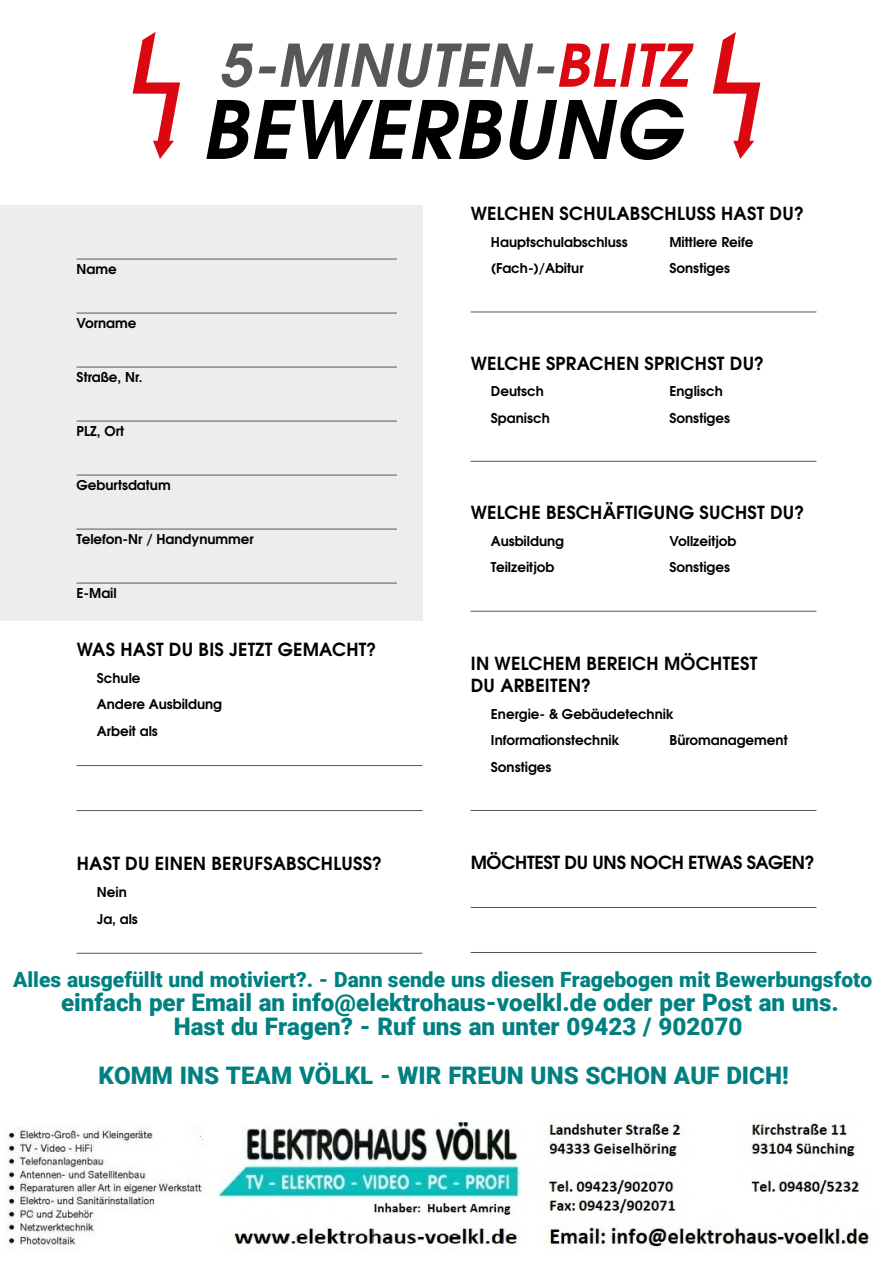
<style>
.page{position:relative;width:893px;height:1263px;background:#fff}
.page>*{position:absolute;margin:0;border:0;box-sizing:border-box;transform-origin:0 0}
.t1{font:italic 700 79.8px "Te X Gyre Adventor";letter-spacing:.015em;color:#000}
.t2{font:italic 700 58.5px "Te X Gyre Adventor";letter-spacing:.015em;color:#575756}
.t3{font:900 24.15px/24.2px "Roboto";color:#008080}
.t4{font:900 21px "Roboto";color:#008080}
.t5{font:700 18px/22.5px "Te X Gyre Adventor";letter-spacing:.015em;color:#000}
.t6{font:700 18px "Te X Gyre Adventor";letter-spacing:-.015em;color:#000}
.t7{font:700 13.5px/26.5px "Te X Gyre Adventor";color:#000}
.s1{color:#db0812}
</style>
<div class="page">
<div style="left:0;top:206px;width:422px;height:415px;background:#ededed"></div>
<hr style="left:77px;top:259px;width:320px;height:1px;background:#575756">
<hr style="left:77px;top:313px;width:320px;height:1px;background:#575756">
<hr style="left:77px;top:367px;width:320px;height:1px;background:#575756">
<hr style="left:77px;top:421px;width:320px;height:1px;background:#575756">
<hr style="left:77px;top:475px;width:320px;height:1px;background:#575756">
<hr style="left:77px;top:529px;width:320px;height:1px;background:#575756">
<hr style="left:77px;top:583px;width:320px;height:1px;background:#575756">
<svg style="left:133px;top:32px;width:47px;height:127px"></svg>
<svg style="left:713px;top:32px;width:47px;height:127px"></svg>
<hr style="left:77px;top:765px;width:345px;height:1px;background:#575756">
<hr style="left:471px;top:611px;width:345px;height:1px;background:#575756">
<hr style="left:471px;top:312px;width:345px;height:1px;background:#575756">
<hr style="left:471px;top:461px;width:345px;height:1px;background:#575756">
<hr style="left:77px;top:810px;width:345px;height:1px;background:#575756">
<hr style="left:471px;top:810px;width:345px;height:1px;background:#575756">
<hr style="left:471px;top:907px;width:345px;height:1px;background:#575756">
<hr style="left:471px;top:952px;width:345px;height:1px;background:#575756">
<hr style="left:77px;top:953px;width:345px;height:1px;background:#575756">
<img style="left:5px;top:1121px;width:865px;height:129px">
<p class="t7" style="left:77px;top:255px;width:42px">Name</p>
<p class="t7" style="left:77px;top:309px;width:61px">Vorname</p>
<p class="t7" style="left:77px;top:363px;width:68px">Straße, Nr.</p>
<p class="t7" style="left:77px;top:417px;width:49px">PLZ, Ort</p>
<p class="t7" style="left:77px;top:471px;width:96px">Geburtsdatum</p>
<h2 class="t2" style="left:221px;top:14px;width:471px">5-MINUTEN-<span class="s1">BLITZ</span></h2>
<h1 class="t1" style="left:203px;top:60px;width:481px">BEWERBUNG</h1>
<h3 class="t5" style="left:471px;top:201px;width:335px">WELCHEN SCHULABSCHLUSS HAST DU?</h3>
<p class="t7" style="left:491px;top:227px;width:138px">Hauptschulabschluss</p>
<p class="t7" style="left:669px;top:227px;width:85px">Mittlere Reife</p>
<p class="t7" style="left:491px;top:254px;width:94px">(Fach-)/Abitur</p>
<p class="t7" style="left:669px;top:254px;width:62px">Sonstiges</p>
<h3 class="t5" style="left:471px;top:350px;width:295px">WELCHE SPRACHEN SPRICHST DU?</h3>
<p class="t7" style="left:491px;top:376px;width:54px">Deutsch</p>
<p class="t7" style="left:669px;top:376px;width:55px">Englisch</p>
<p class="t7" style="left:491px;top:403px;width:60px">Spanisch</p>
<p class="t7" style="left:669px;top:403px;width:62px">Sonstiges</p>
<p class="t7" style="left:77px;top:525px;width:179px">Telefon-Nr / Handynummer</p>
<p class="t7" style="left:77px;top:579px;width:42px">E-Mail</p>
<h3 class="t5" style="left:77px;top:637px;width:301px">WAS HAST DU BIS JETZT GEMACHT?</h3>
<p class="t7" style="left:97px;top:663px;width:127px">Schule<br>Andere Ausbildung<br>Arbeit als</p>
<h3 class="t5" style="left:471px;top:500px;width:335px">WELCHE BESCHÄFTIGUNG SUCHST DU?</h3>
<p class="t7" style="left:491px;top:526px;width:75px">Ausbildung</p>
<p class="t7" style="left:669px;top:526px;width:68px">Vollzeitjob</p>
<p class="t7" style="left:491px;top:553px;width:65px">Teilzeitjob</p>
<p class="t7" style="left:669px;top:553px;width:62px">Sonstiges</p>
<h3 class="t5" style="left:471px;top:650px;width:288px">IN WELCHEM BEREICH MÖCHTEST<br>DU ARBEITEN?</h3>
<p class="t7" style="left:491px;top:699px;width:184px">Energie- &amp; Gebäudetechnik<br>Informationstechnik</p>
<p class="t7" style="left:669px;top:726px;width:120px">Büromanagement</p>
<p class="t7" style="left:491px;top:752px;width:62px">Sonstiges</p>
<h3 class="t5" style="left:77px;top:851px;width:307px">HAST DU EINEN BERUFSABSCHLUSS?</h3>
<h3 class="t6" style="left:471px;top:846px;width:346px">MÖCHTEST DU UNS NOCH ETWAS SAGEN?</h3>
<p class="t7" style="left:97px;top:877px;width:43px">Nein<br>Ja, als</p>
<h3 class="t4" style="left:13px;top:967px;width:860px">Alles ausgefüllt und motiviert?. - Dann sende uns diesen Fragebogen mit Bewerbungsfoto</h3>
<h3 class="t3" style="left:174px;top:990px;width:667px;text-indent:-113px">einfach per Email an info@elektrohaus-voelkl.de oder per Post an uns.<br>Hast du Fragen? - Ruf uns an unter 09423 / 902070</h3>
<h3 class="t3" style="left:99px;top:1063px;width:692px">KOMM INS TEAM VÖLKL - WIR FREUN UNS SCHON AUF DICH!</h3>
</div>
